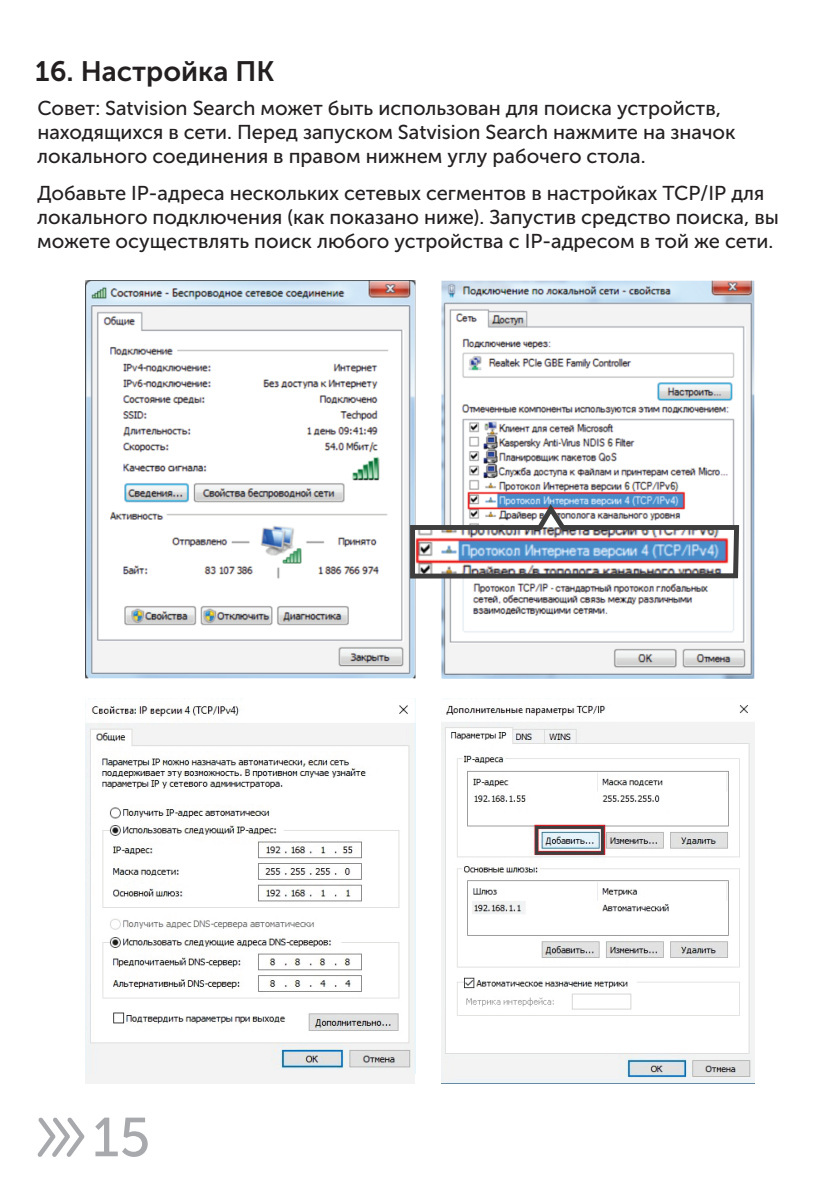
<style>
.page{position:relative;width:840px;height:1191px;background:#fff}
.page>*{position:absolute;margin:0;border:0;box-sizing:border-box;transform-origin:0 0}
.t1{font:54.8px "Museo Sans Cyrl 500";color:#a8a9ad}
.t2{font:28px "Museo Sans Cyrl 700";color:#231f20}
.t3{font:20px/24px "Museo Sans Cyrl 500";color:#231f20}
</style>
<div class="page">
<img style="left:85px;top:281px;width:330px;height:397px">
<div style="left:85px;top:1054px;width:330px;height:29px;background:#f3f3f4"></div>
<img style="left:85px;top:698px;width:330px;height:371px">
<img style="left:441px;top:698px;width:313px;height:385px">
<div style="left:535px;top:826px;width:68px;height:28px;border:3px solid #3e3e3f"></div>
<img style="left:441px;top:281px;width:313px;height:397px">
<img style="left:407px;top:499px;width:334px;height:82px">
<svg style="left:37px;top:1117px;width:47px;height:40px"></svg>
<h2 class="t2" style="left:35px;top:60px;width:240px">16. Настройка ПК</h2>
<p class="t3" style="left:37px;top:98px;width:699px">Совет: Satvision Search может быть использован для поиска устройств, находящихся в сети. Перед запуском Satvision Search нажмите на значок локального соединения в правом нижнем углу рабочего стола.</p>
<p class="t3" style="left:37px;top:183px;width:742px">Добавьте IР-адреса нескольких сетевых сегментов в настройках ТСР/IР для локального подключения (как показано ниже). Запустив средство поиска, вы можете осуществлять поиск любого устройства с IР-адресом в той же сети.</p>
<h1 class="t1" style="left:92px;top:1115px;width:59px">15</h1>
</div>
